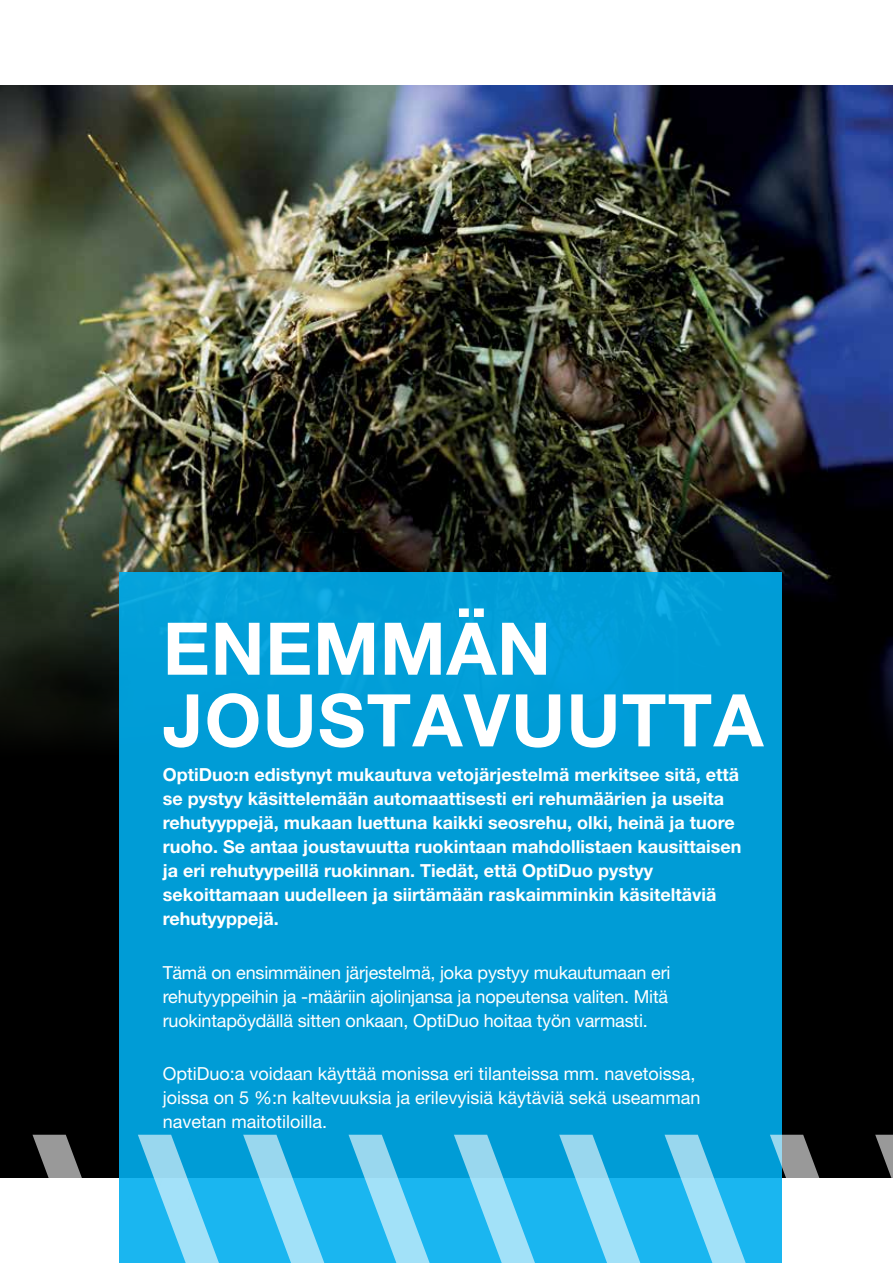
<style>
.page{position:relative;width:893px;height:1263px;background:#fff}
.page>*{position:absolute;margin:0;border:0;box-sizing:border-box;transform-origin:0 0}
.t1{font:700 291.75px "Helvetica Neue LT Std";color:#fff}
.t2{font:700 72.75px/71.7px "Helvetica Neue LT Std";letter-spacing:.02em;color:#fff}
.t3{font:700 18px/24px "Helvetica Neue LT Std";color:#fff}
.t4{font:18px/24px "Helvetica Neue LT Std";letter-spacing:-.01em;color:#fff}
</style>
<div class="page">
<div style="left:0;top:85px;width:893px;height:1093px;background:#000"></div>
<img style="left:0;top:85px;width:893px;height:726px">
<div style="left:119px;top:572px;width:662px;height:691px;background:#009cd6"></div>
<svg style="left:119px;top:1135px;width:663px;height:128px"></svg>
<h2 class="t2" style="left:163px;top:611px;width:602px">ENEMMÄN<br>JOUSTAVUUTTA</h2>
<p class="t3" style="left:163px;top:762px;width:580px">OptiDuo:n edistynyt mukautuva vetojärjestelmä merkitsee sitä, että se pystyy käsittelemään automaattisesti eri rehumäärien ja useita rehutyyppejä, mukaan luettuna kaikki seosrehu, olki, heinä ja tuore ruoho. Se antaa joustavuutta ruokintaan mahdollistaen kausittaisen ja eri rehutyypeillä ruokinnan. Tiedät, että OptiDuo pystyy sekoittamaan uudelleen ja siirtämään raskaimminkin käsiteltäviä rehutyyppejä.</p>
<p class="t4" style="left:163px;top:960px;width:509px">Tämä on ensimmäinen järjestelmä, joka pystyy mukautumaan eri rehutyyppeihin ja -määriin ajolinjansa ja nopeutensa valiten. Mitä ruokintapöydällä sitten onkaan, OptiDuo hoitaa työn varmasti.</p>
<p class="t4" style="left:163px;top:1062px;width:539px">OptiDuo:a voidaan käyttää monissa eri tilanteissa mm. navetoissa, joissa on 5 %:n kaltevuuksia ja erilevyisiä käytäviä sekä useamman navetan maitotiloilla.</p>
<h1 class="t1" style="left:-53px;top:910px;width:320px">///</h1>
</div>
